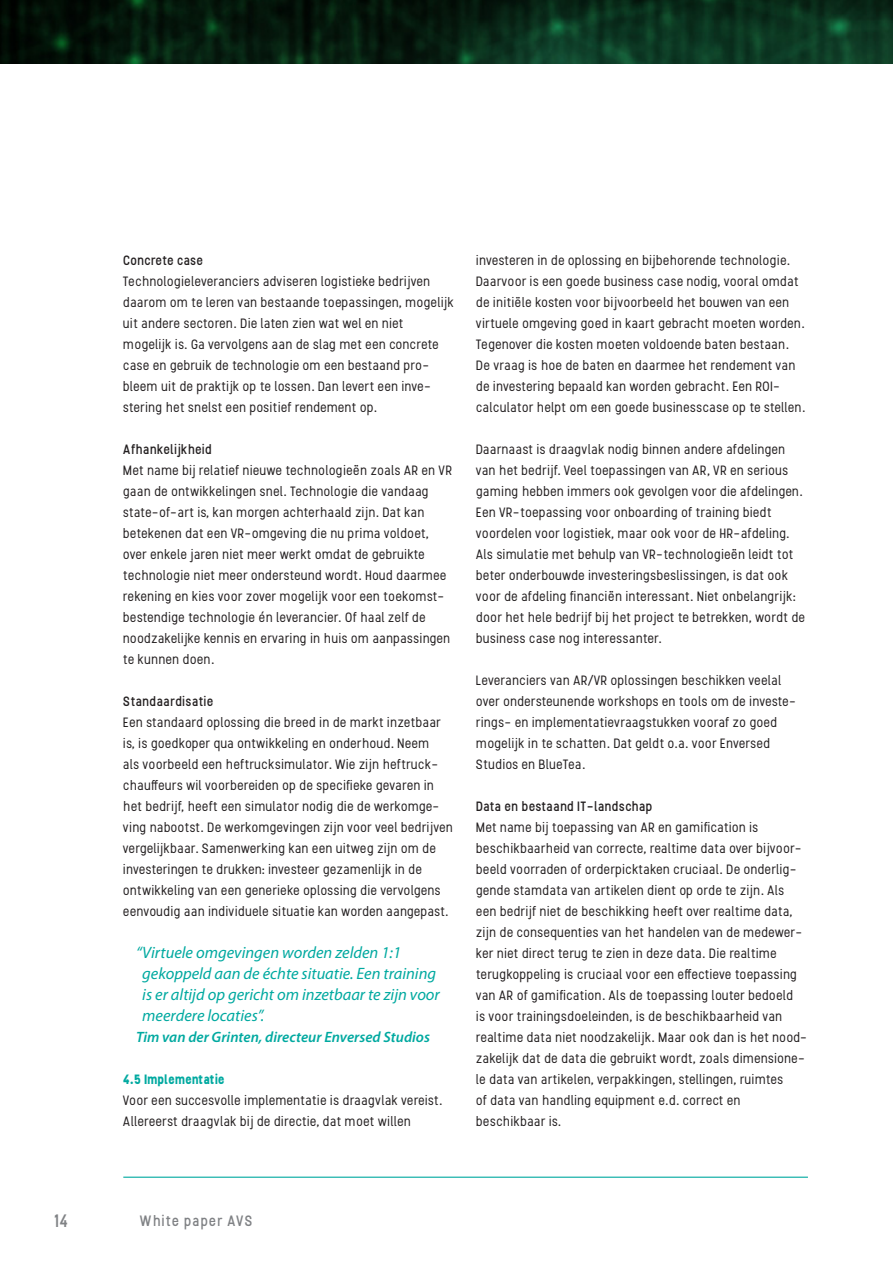
<style>
.page{position:relative;width:893px;height:1263px;background:#fff}
.page>*{position:absolute;margin:0;border:0;box-sizing:border-box;transform-origin:0 0}
.t1{font:500 18px "Stellar";color:#808285}
.t2{font:italic 16.5px/21px "Myriad Pro";color:#00a9a0}
.t3{font:italic 600 15px "Myriad Pro";color:#00a9a0}
.t4{font:500 15px "Stellar";letter-spacing:.035em;color:#808285}
.t5{font:13.5px/21px "Stellar";color:#231f20}
.t6{font:500 13.5px "Stellar";color:#231f20}
.t7{font:700 13.5px "Stellar";letter-spacing:-.01em;color:#00a9a0}
.t8{font:500 13.5px "Stellar";letter-spacing:-.02em;color:#231f20}
</style>
<div class="page">
<hr style="left:123px;top:1176px;width:685px;height:2px;background:#00a9a0">
<img style="left:0;top:0;width:893px;height:64px">
<p class="t8" style="left:123px;top:252px;width:82px">Concrete case</p>
<p class="t5" style="left:123px;top:271px;width:333px">Technologieleveranciers adviseren logistieke bedrijven daarom om te leren van bestaande toepassingen, mogelijk uit andere sectoren. Die laten zien wat wel en niet mogelijk is. Ga vervolgens aan de slag met een concrete case en gebruik de technologie om een bestaand pro&shy;bleem uit de praktijk op te lossen. Dan levert een inve&shy;stering het snelst een positief rendement op.</p>
<p class="t6" style="left:123px;top:441px;width:91px">Afhankelijkheid</p>
<p class="t5" style="left:123px;top:460px;width:331px">Met name bij relatief nieuwe technologieën zoals AR en VR gaan de ontwikkelingen snel. Technologie die vandaag state-of-art is, kan morgen achterhaald zijn. Dat kan betekenen dat een VR-omgeving die nu prima voldoet, over enkele jaren niet meer werkt omdat de gebruikte technologie niet meer ondersteund wordt. Houd daarmee rekening en kies voor zover mogelijk voor een toekomst&shy;bestendige technologie én leverancier. Of haal zelf de noodzakelijke kennis en ervaring in huis om aanpassingen te kunnen doen.</p>
<p class="t6" style="left:123px;top:693px;width:92px">Standaardisatie</p>
<p class="t5" style="left:123px;top:712px;width:331px">Een standaard oplossing die breed in de markt inzetbaar is, is goedkoper qua ontwikkeling en onderhoud. Neem<br>als voorbeeld een heftrucksimulator. Wie zijn heftruck&shy;chauffeurs wil voorbereiden op de specifieke gevaren in het bedrijf, heeft een simulator nodig die de werkomge&shy;ving nabootst. De werkomgevingen zijn voor veel bedrijven vergelijkbaar. Samenwerking kan een uitweg zijn om de investeringen te drukken: investeer gezamenlijk in de ontwikkeling van een generieke oplossing die vervolgens eenvoudig aan individuele situatie kan worden aangepast.</p>
<p class="t2" style="left:142px;top:943px;width:299px;text-indent:-6px">“Virtuele omgevingen worden zelden 1:1 gekoppeld aan de échte situatie. Een training is er altijd op gericht om inzetbaar te zijn voor meerdere locaties”.</p>
<p class="t3" style="left:136px;top:1029px;width:295px">Tim van der Grinten, directeur Enversed Studios</p>
<p class="t7" style="left:123px;top:1071px;width:103px">4.5 Implementatie</p>
<p class="t5" style="left:123px;top:1090px;width:321px">Voor een succesvolle implementatie is draagvlak vereist.<br>Allereerst draagvlak bij de directie, dat moet willen</p>
<p class="t5" style="left:476px;top:250px;width:331px">investeren in de oplossing en bijbehorende technologie.<br>Daarvoor is een goede business case nodig, vooral omdat de initiële kosten voor bijvoorbeeld het bouwen van een virtuele omgeving goed in kaart gebracht moeten worden.<br>Tegenover die kosten moeten voldoende baten bestaan.<br>De vraag is hoe de baten en daarmee het rendement van de investering bepaald kan worden gebracht. Een ROI&shy;calculator helpt om een goede businesscase op te stellen.</p>
<p class="t5" style="left:476px;top:439px;width:331px">Daarnaast is draagvlak nodig binnen andere afdelingen van het bedrijf. Veel toepassingen van AR, VR en serious gaming hebben immers ook gevolgen voor die afdelingen.<br>Een VR-toepassing voor onboarding of training biedt voordelen voor logistiek, maar ook voor de HR-afdeling.<br>Als simulatie met behulp van VR-technologieën leidt tot beter onderbouwde investeringsbeslissingen, is dat ook voor de afdeling financiën interessant. Niet onbelangrijk: door het hele bedrijf bij het project te betrekken, wordt de business case nog interessanter.</p>
<p class="t5" style="left:476px;top:670px;width:322px">Leveranciers van AR/VR oplossingen beschikken veelal over ondersteunende workshops en tools om de investe&shy;rings- en implementatievraagstukken vooraf zo goed mogelijk in te schatten. Dat geldt o.a. voor Enversed Studios en BlueTea.</p>
<p class="t6" style="left:476px;top:798px;width:178px">Data en bestaand IT-landschap</p>
<p class="t5" style="left:476px;top:817px;width:333px">Met name bij toepassing van AR en gamification is beschikbaarheid van correcte, realtime data over bijvoor&shy;beeld voorraden of orderpicktaken cruciaal. De onderlig&shy;gende stamdata van artikelen dient op orde te zijn. Als een bedrijf niet de beschikking heeft over realtime data, zijn de consequenties van het handelen van de medewer&shy;ker niet direct terug te zien in deze data. Die realtime terugkoppeling is cruciaal voor een effectieve toepassing van AR of gamification. Als de toepassing louter bedoeld<br>is voor trainingsdoeleinden, is de beschikbaarheid van realtime data niet noodzakelijk. Maar ook dan is het nood&shy;zakelijk dat de data die gebruikt wordt, zoals dimensione&shy;le data van artikelen, verpakkingen, stellingen, ruimtes<br>of data van handling equipment e.d. correct en beschikbaar is.</p>
<h1 class="t1" style="left:54px;top:1209px;width:16px">14</h1>
<p class="t4" style="left:140px;top:1211px;width:114px">White paper AVS</p>
</div>
